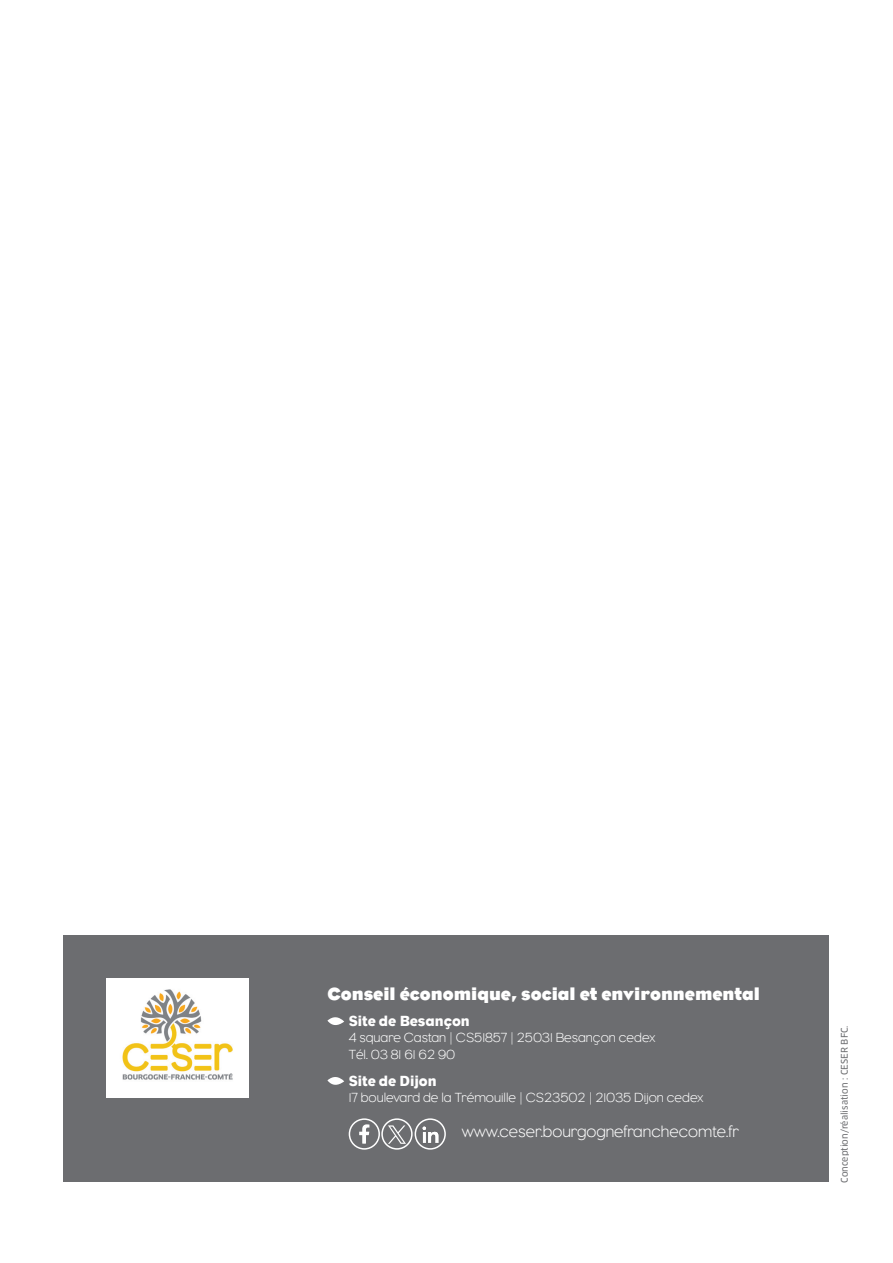
<style>
.page{position:relative;width:893px;height:1263px;background:#fff}
.page>*{position:absolute;margin:0;border:0;box-sizing:border-box;transform-origin:0 0}
.t1{font:700 18px "Eagle";color:#fff}
.t2{font:300 16.5px "Eagle";color:#fff}
.t3{font:15px "Eagle";color:#fff}
.t4{font:300 13.5px "Eagle";color:#fff}
.t5{font:9px "Clan Pro News";color:#6c6d70}
</style>
<div class="page">
<div style="left:64px;top:935px;width:765px;height:247px;background:#6c6d70"></div>
<div style="left:106px;top:978px;width:143px;height:120px;background:#fff"></div>
<img style="left:122px;top:989px;width:111px;height:91px">
<svg style="left:327px;top:1017px;width:17px;height:8px"></svg>
<svg style="left:327px;top:1077px;width:17px;height:8px"></svg>
<div style="left:415px;top:1118px;width:31px;height:32px;border:2px solid #fff;border-radius:50%"></div>
<img style="left:422px;top:1126px;width:17px;height:17px">
<div style="left:349px;top:1118px;width:31px;height:32px;border:2px solid #fff;border-radius:50%"></div>
<svg style="left:359px;top:1124px;width:10px;height:20px"></svg>
<div style="left:381px;top:1118px;width:32px;height:32px;border:2px solid #fff;border-radius:50%"></div>
<svg style="left:388px;top:1125px;width:18px;height:19px"></svg>
<p class="t1" style="left:327px;top:983px;width:434px">Conseil économique, social et environnemental</p>
<p class="t3" style="left:349px;top:1012px;width:123px">Site de Besançon</p>
<p class="t4" style="left:349px;top:1029px;width:308px">4 square Castan | CS51857 | 25031 Besançon cedex</p>
<p class="t4" style="left:349px;top:1046px;width:108px">Tél. 03 81 61 62 90</p>
<p class="t3" style="left:349px;top:1071px;width:90px">Site de Dijon</p>
<p class="t4" style="left:349px;top:1089px;width:356px">17 boulevard de la Trémouille | CS23502 | 21035 Dijon cedex</p>
<p class="t2" style="left:462px;top:1121px;width:278px">www.ceser.bourgognefranchecomte.fr</p>
<p class="t5" style="left:839px;top:1182px;width:159px;rotate:-90deg">Conception/réalisation : CESER BFC.</p>
</div>
